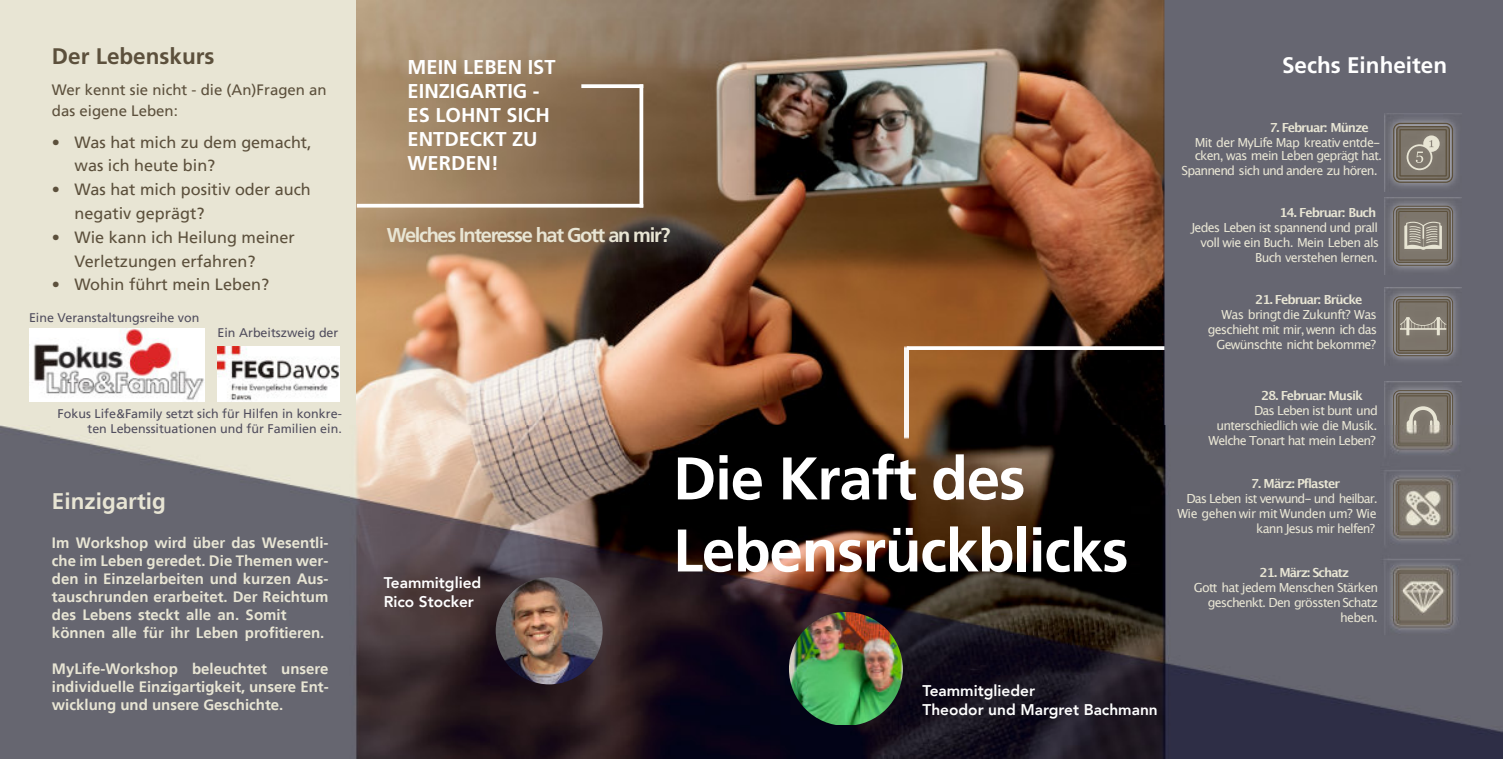
<style>
.page{position:relative;width:1503px;height:759px;background:#fff}
.page>*{position:absolute;margin:0;border:0;box-sizing:border-box;transform-origin:0 0}
.t1{font:700 60px/72px "Frutiger LT Std";letter-spacing:-.02em;color:#fff}
.t2{font:700 22.5px "Frutiger LT Std";color:#fff}
.t3{font:700 22.5px "Frutiger LT Std";color:#5c503c}
.t4{font:700 22.5px "Frutiger LT";color:#e8e5d4}
.t5{font:700 20px/24px "Frutiger LT Std";color:#fff}
.t6{font:700 20px "Frutiger LT Std";letter-spacing:-.065em;color:#e8e5d4}
.t7{font:16.25px/23.8px "Frutiger LT";color:#5c503c}
.t8{font:800 15.5px/18.5px "Avenir";color:#fff}
.t9{font:700 15px/18px "Frutiger LT";color:#e8e5d4}
.t10{font:15px/21px "Frutiger LT";color:#5c503c}
.t11{font:12.5px/15px "Lucida Grande";letter-spacing:-.065em;color:#e8e5d4;text-align:right}
.t12{font:12.5px/15px "Frutiger LT";color:#514e5e;text-align:right}
.t13{font:700 12.5px "Lucida Grande";letter-spacing:-.08em;color:#e8e5d4}
</style>
<div class="page">
<div style="left:0;top:0;width:1502px;height:758px;background:#e8e5d4"></div>
<img style="left:357px;top:0;width:805px;height:425px">
<div style="left:1162px;top:0;width:340px;height:425px;background:#666671"></div>
<img style="left:1384px;top:114px;width:77px;height:77px">
<img style="left:1396px;top:126px;width:53px;height:53px">
<div style="left:1393px;top:123px;width:60px;height:60px;border:1px solid #5c503c;border-radius:7px"></div>
<div style="left:1396px;top:126px;width:53px;height:54px;border:1px solid #5c503c;border-radius:4px"></div>
<div style="left:1399px;top:129px;width:47px;height:47px;border:1px solid #5c503c"></div>
<svg style="left:1406px;top:135px;width:33px;height:35px"></svg>
<img style="left:1384px;top:197px;width:77px;height:77px">
<img style="left:1397px;top:210px;width:51px;height:51px">
<div style="left:1393px;top:206px;width:60px;height:60px;border:1px solid #5c503c;border-radius:6px"></div>
<div style="left:1395px;top:208px;width:55px;height:55px;border:1px solid #5c503c;border-radius:4px"></div>
<div style="left:1398px;top:211px;width:49px;height:49px;border:1px solid #5c503c"></div>
<svg style="left:1404px;top:222px;width:37px;height:28px"></svg>
<img style="left:1384px;top:287px;width:77px;height:78px">
<img style="left:1396px;top:300px;width:53px;height:53px">
<div style="left:1393px;top:296px;width:60px;height:60px;border:1px solid #5c503c;border-radius:6px"></div>
<div style="left:1395px;top:298px;width:55px;height:55px;border:1px solid #5c503c;border-radius:4px"></div>
<div style="left:1398px;top:301px;width:49px;height:50px;border:1px solid #5c503c"></div>
<svg style="left:1399px;top:317px;width:47px;height:18px"></svg>
<img style="left:1384px;top:381px;width:77px;height:44px">
<img style="left:1397px;top:394px;width:51px;height:31px">
<div style="left:1393px;top:390px;width:60px;height:60px;border:1px solid #5c503c;border-radius:6px"></div>
<div style="left:1395px;top:392px;width:55px;height:55px;border:1px solid #5c503c;border-radius:4px"></div>
<div style="left:1398px;top:395px;width:49px;height:50px;border:1px solid #5c503c"></div>
<svg style="left:1406px;top:406px;width:33px;height:19px"></svg>
<hr style="left:1429px;top:420px;width:3px;height:14px;background:#e8e5d4">
<img style="left:0;top:425px;width:1502px;height:333px">
<img style="left:495px;top:577px;width:107px;height:107px;border-radius:50%">
<img style="left:789px;top:611px;width:113px;height:113px">
<svg style="left:581px;top:84px;width:58px;height:4px"></svg>
<hr style="left:357px;top:204px;width:286px;height:3px;background:#fff">
<svg style="left:639px;top:84px;width:4px;height:120px"></svg>
<img style="left:905px;top:346px;width:3px;height:93px">
<svg style="left:906px;top:346px;width:258px;height:4px"></svg>
<img style="left:29px;top:328px;width:175px;height:73px">
<img style="left:217px;top:347px;width:123px;height:54px">
<h2 class="t3" style="left:52px;top:47px;width:164px">Der Lebenskurs</h2>
<p class="t10" style="left:52px;top:81px;width:276px">Wer kennt sie nicht - die (An)Fragen an das eigene Leben:</p>
<h3 class="t7" style="left:74px;top:131px;width:239px;text-indent:-23px">• Was hat mich zu dem gemacht, was ich heute bin?</h3>
<h3 class="t7" style="left:74px;top:179px;width:238px;text-indent:-23px">• Was hat mich positiv oder auch negativ geprägt?</h3>
<h3 class="t7" style="left:74px;top:226px;width:222px;text-indent:-23px">• Wie kann ich Heilung meiner<br>Verletzungen erfahren?</h3>
<h3 class="t7" style="left:52px;top:274px;width:219px">• Wohin führt mein Leben?</h3>
<p class="t12" style="left:29px;top:311px;width:172px">Eine Veranstaltungsreihe von</p>
<p class="t12" style="left:217px;top:326px;width:122px">Ein Arbeitszweig der</p>
<p class="t12" style="left:58px;top:407px;width:286px">Fokus Life&amp;Family setzt sich für Hilfen in konkre&shy;ten Lebenssituationen und für Familien ein.</p>
<h2 class="t4" style="left:52px;top:491px;width:115px">Einzigartig</h2>
<p class="t9" style="left:52px;top:534px;width:278px">Im Workshop wird über das Wesentli&shy;che im Leben geredet. Die Themen wer&shy;den in Einzelarbeiten und kurzen Aus&shy;tauschrunden erarbeitet. Der Reichtum des Lebens steckt alle an. Somit können alle für ihr Leben profitieren.</p>
<p class="t9" style="left:52px;top:660px;width:278px;text-align:justify">MyLife-Workshop beleuchtet unsere individuelle Einzigartigkeit, unsere Ent&shy;wicklung und unsere Geschichte.</p>
<h3 class="t5" style="left:407px;top:57px;width:149px">MEIN LEBEN IST<br>EINZIGARTIG -<br>ES LOHNT SICH<br>ENTDECKT ZU<br>WERDEN!</h3>
<h3 class="t6" style="left:387px;top:227px;width:285px">Welches Interesse hat Gott an mir?</h3>
<p class="t8" style="left:384px;top:573px;width:99px">Teammitglied<br>Rico Stocker</p>
<h1 class="t1" style="left:673px;top:448px;width:457px">Die Kraft des<br>Lebensrückblicks</h1>
<h2 class="t2" style="left:1282px;top:56px;width:167px">Sechs Einheiten</h2>
<p class="t13" style="left:1269px;top:122px;width:101px">7. Februar: Münze</p>
<p class="t11" style="left:1194px;top:137px;width:189px;line-height:12.5px;text-align:left">Mit der MyLife Map kreativ entde&shy;cken, was mein Leben geprägt hat.</p>
<p class="t11" style="left:1181px;top:163px;width:198px">Spannend sich und andere zu hören.</p>
<p class="t13" style="left:1279px;top:207px;width:99px">14. Februar: Buch</p>
<p class="t11" style="left:1191px;top:221px;width:189px">Jedes Leben ist spannend und prall voll wie ein Buch. Mein Leben als<br>Buch verstehen lernen.</p>
<p class="t13" style="left:1255px;top:294px;width:109px">21. Februar: Brücke</p>
<p class="t11" style="left:1207px;top:308px;width:171px">Was bringt die Zukunft? Was geschieht mit mir, wenn ich das<br>Gewünschte nicht bekomme?</p>
<p class="t13" style="left:1261px;top:389px;width:103px">28. Februar: Musik</p>
<p class="t11" style="left:1208px;top:403px;width:171px">Das Leben ist bunt und unterschiedlich wie die Musik.<br>Welche Tonart hat mein Leben?</p>
<p class="t13" style="left:1250px;top:478px;width:91px">7. März: Pflaster</p>
<p class="t11" style="left:1177px;top:492px;width:202px">Das Leben ist verwund- und heilbar.<br>Wie gehen wir mit Wunden um? Wie kann Jesus mir helfen?</p>
<p class="t13" style="left:1259px;top:567px;width:91px">21. März: Schatz</p>
<p class="t11" style="left:1193px;top:580px;width:186px">Gott hat jedem Menschen Stärken geschenkt. Den grössten Schatz heben.</p>
<p class="t8" style="left:922px;top:681px;width:237px">Teammitglieder<br>Theodor und Margret Bachmann</p>
</div>
